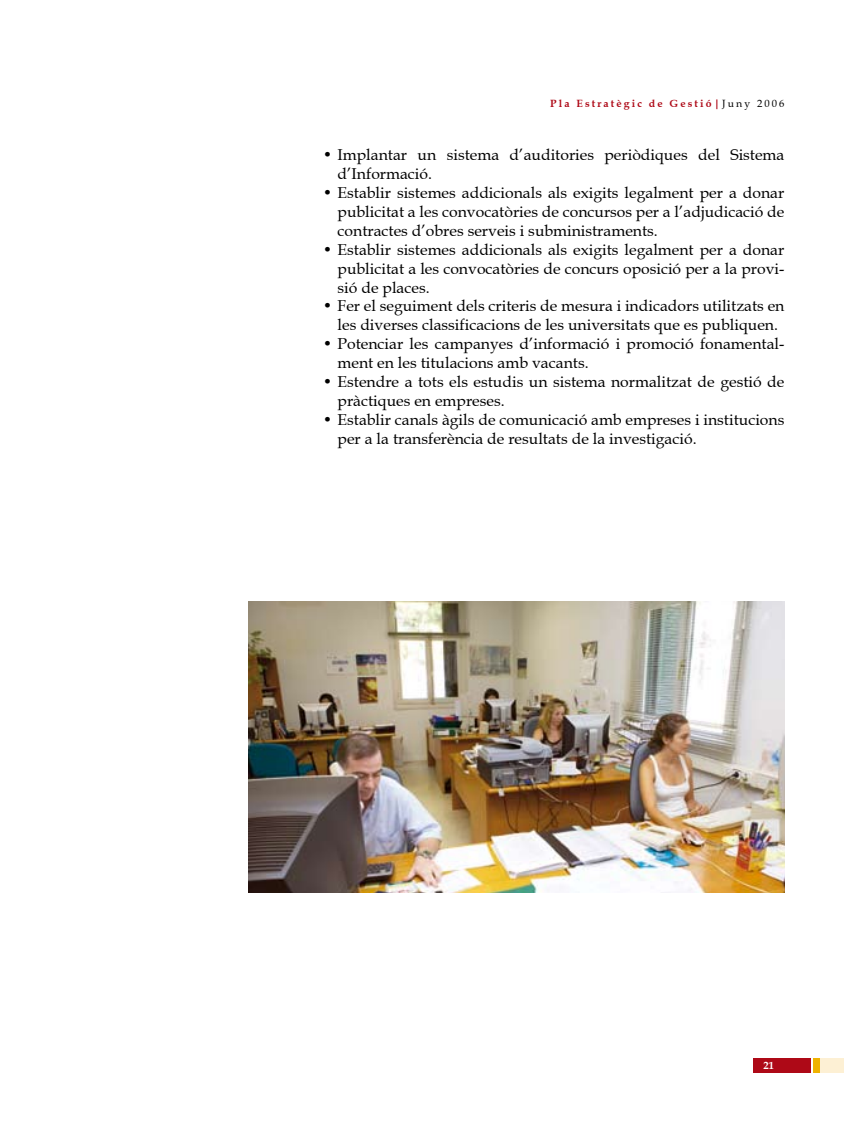
<style>
.page{position:relative;width:844px;height:1141px;background:#fff}
.page>*{position:absolute;margin:0;border:0;box-sizing:border-box;transform-origin:0 0}
.t1{font:15.75px/18.9px "Book Antiqua";color:#000}
.t2{font:700 10.5px "Book Antiqua";letter-spacing:.2em;color:#ae0917}
.t3{font:700 10.5px "Book Antiqua";color:#fff}
.s1{font-weight:400;color:#000}
</style>
<div class="page">
<div style="left:753px;top:1058px;width:58px;height:15px;background:#ae0917"></div>
<div style="left:813px;top:1058px;width:30px;height:15px;background:#fdf0d4"></div>
<div style="left:813px;top:1058px;width:6px;height:15px;background:#efb200"></div>
<img style="left:248px;top:601px;width:536px;height:292px">
<p class="t2" style="left:550px;top:97px;width:235px">Pla Estratègic de Gestió|<span class="s1">Juny 2006</span></p>
<p class="t1" style="left:337px;top:145px;width:448px;text-indent:-15px">• Implantar un sistema d’auditories periòdiques del Sistema d’Informació.</p>
<p class="t1" style="left:337px;top:183px;width:448px;text-align:justify;text-indent:-15px">• Establir sistemes addicionals als exigits legalment per a donar publicitat a les convocatòries de concursos per a l’adjudicació de contractes d’obres serveis i subministraments.</p>
<p class="t1" style="left:337px;top:240px;width:448px;text-align:justify;text-indent:-15px">• Establir sistemes addicionals als exigits legalment per a donar publicitat a les convocatòries de concurs oposició per a la provi&shy;sió de places.</p>
<p class="t1" style="left:322px;top:297px;width:463px;text-align:center">• Fer el seguiment dels criteris de mesura i indicadors utilitzats en les diverses classificacions de les universitats que es publiquen.</p>
<p class="t1" style="left:337px;top:334px;width:448px;text-indent:-15px">• Potenciar les campanyes d’informació i promoció fonamental&shy;ment en les titulacions amb vacants.</p>
<p class="t1" style="left:337px;top:372px;width:448px;text-indent:-15px">• Estendre a tots els estudis un sistema normalitzat de gestió de pràctiques en empreses.</p>
<p class="t1" style="left:337px;top:410px;width:448px;text-indent:-15px">• Establir canals àgils de comunicació amb empreses i institucions per a la transferència de resultats de la investigació.</p>
<p class="t3" style="left:763px;top:1060px;width:6px">21</p>
</div>
